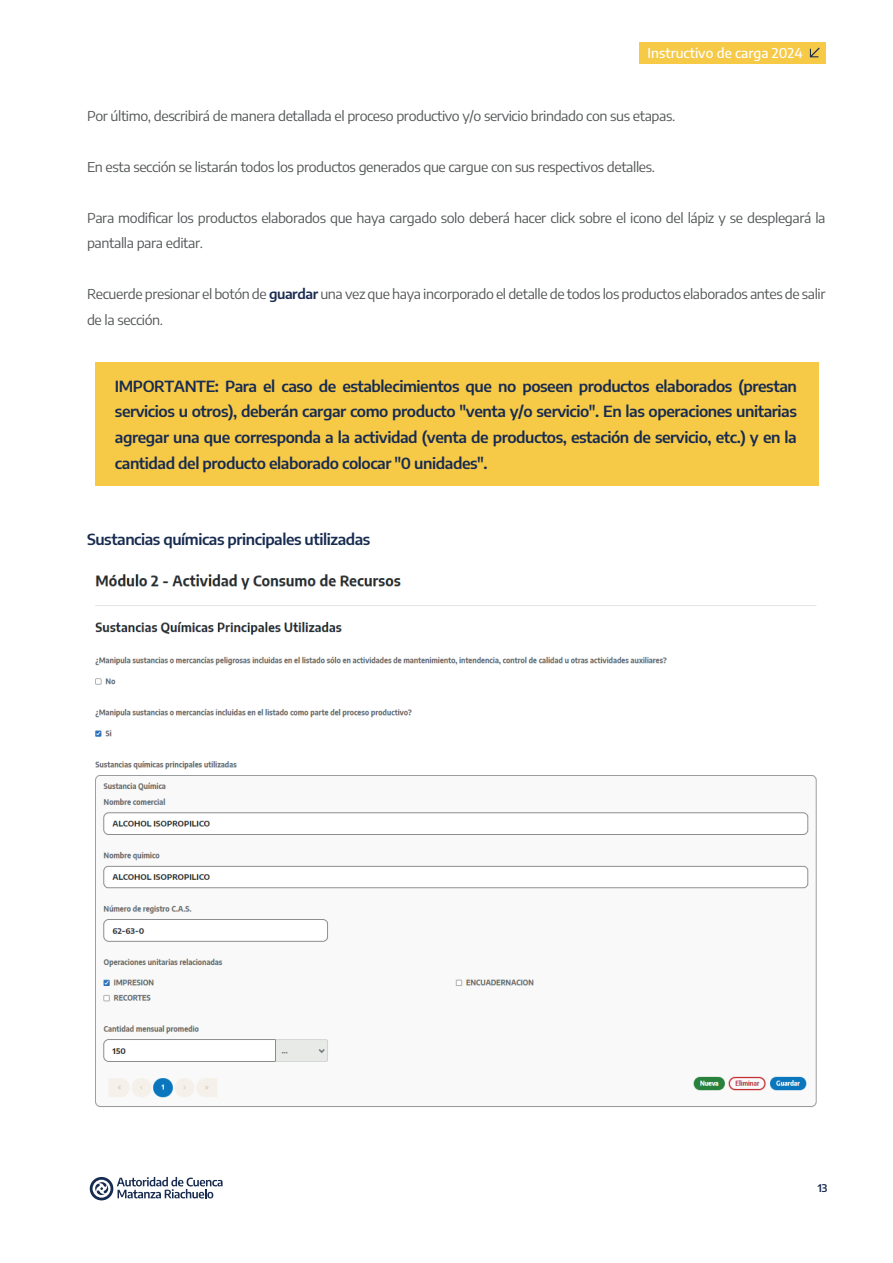
<style>
.page{position:relative;width:893px;height:1263px;background:#fff}
.page>*{position:absolute;margin:0;border:0;box-sizing:border-box;transform-origin:0 0}
.t1{font:600 15.15px/25.7px "Encode Sans";letter-spacing:-.03em;color:#182b50;text-align:justify;scale:1.05 1}
.t2{font:600 15px "Encode Sans";letter-spacing:-.03em;color:#182b50;scale:1.05 1}
.t3{font:500 13.65px "Encode Sans";color:#fff}
.t4{font:13.5px/25.5px "Encode Sans";letter-spacing:-.03em;color:#545758;scale:1.05 1}
.t5{font:600 10.5px "Encode Sans";color:#182b50}
.s1{font-weight:600;color:#182b50}
</style>
<div class="page">
<div style="left:640px;top:42px;width:186px;height:21px;background:#f6c947"></div>
<svg style="left:810px;top:48px;width:10px;height:9px"></svg>
<svg style="left:90px;top:1177px;width:133px;height:23px"></svg>
<div style="left:95px;top:363px;width:723px;height:123px;background:#f6c947"></div>
<img style="left:95px;top:574px;width:722px;height:533px">
<p class="t3" style="left:648px;top:43px;width:156px">Instructivo de carga 2024</p>
<p class="t4" style="left:87px;top:102px;width:562px">Por último, describirá de manera detallada el proceso productivo y/o servicio brindado con sus etapas.</p>
<p class="t4" style="left:87px;top:153px;width:542px">En esta sección se listarán todos los productos generados que cargue con sus respectivos detalles.</p>
<p class="t4" style="left:87px;top:204px;width:705px">Para modificar los productos elaborados que haya cargado solo deberá hacer click sobre el icono del lápiz y se desplegará la pantalla para editar.</p>
<p class="t4" style="left:87px;top:281px;width:705px">Recuerde presionar el botón de <span class="s1">guardar</span> una vez que haya incorporado el detalle de todos los productos elaborados antes de salir de la sección.</p>
<p class="t1" style="left:115px;top:372px;width:651px">IMPORTANTE: Para el caso de establecimientos que no poseen productos elaborados (prestan servicios u otros), deberán cargar como producto "venta y/o servicio". En las operaciones unitarias agregar una que corresponda a la actividad (venta de productos, estación de servicio, etc.) y en la cantidad del producto elaborado colocar "0 unidades".</p>
<p class="t2" style="left:87px;top:529px;width:271px">Sustancias químicas principales utilizadas</p>
<p class="t5" style="left:818px;top:1180px;width:11px">13</p>
</div>
